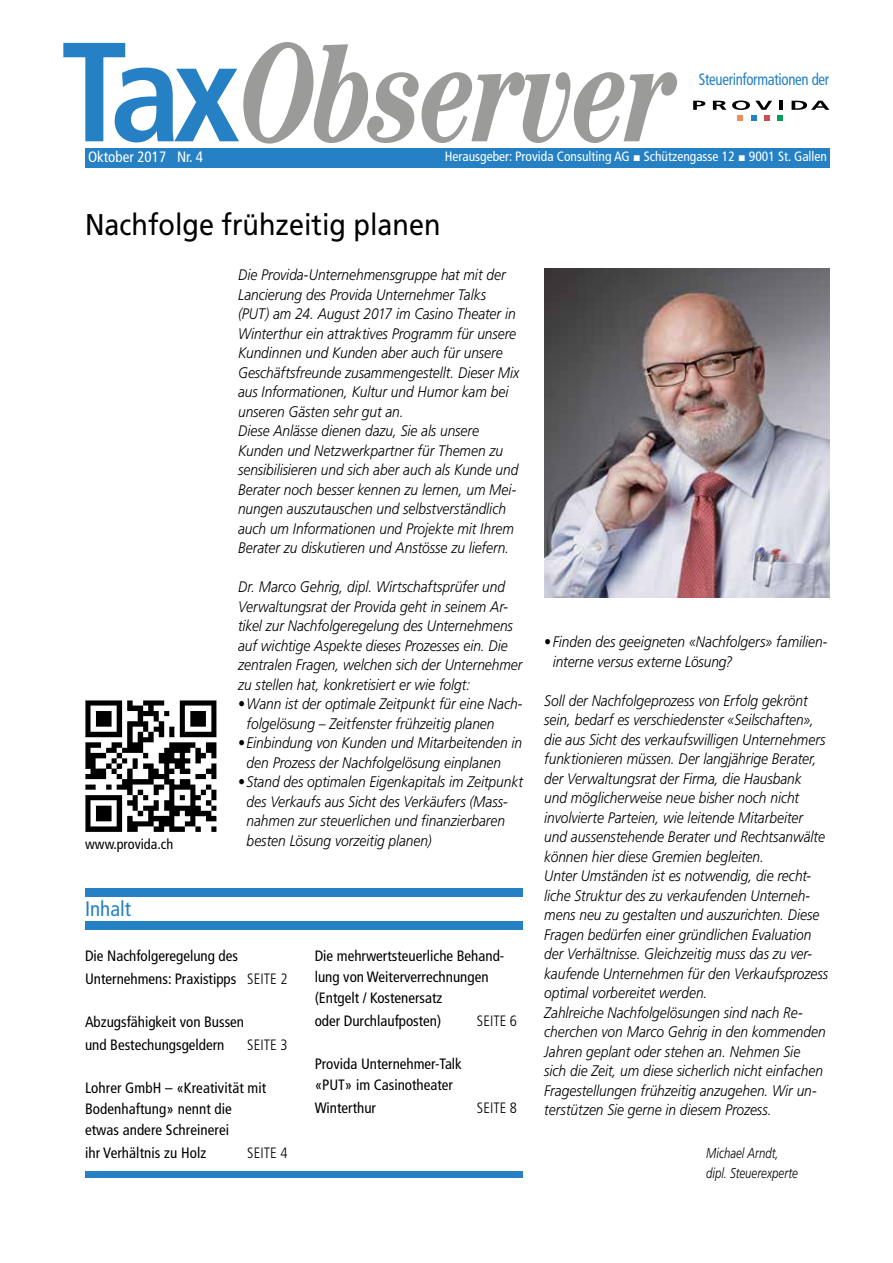
<style>
.page{position:relative;width:893px;height:1263px;background:#fff}
.page>*{position:absolute;margin:0;border:0;box-sizing:border-box;transform-origin:0 0}
.t1{font:italic 700 condensed 141px "Century LT";color:#9b9b9a;scale:.87 1}
.t2{font:30px "Frutiger LT";color:#000;scale:.9 1}
.t3{font:condensed 21px "Frutiger LT";color:#2581c4}
.t4{font:condensed 16.5px "Frutiger LT";letter-spacing:-.02em;color:#2581c4;scale:.9 1}
.t5{font:italic 300 15.3px/19.5px "Frutiger LT";letter-spacing:-.005em;color:#000;scale:.9 1}
.t6{font:condensed 15px/21px "Frutiger LT";color:#000}
.t7{font:300 condensed 15px "Frutiger LT";color:#000}
.t8{font:condensed 15px "Frutiger LT";color:#fff}
.t9{font:italic 300 14.25px/20px "Frutiger LT";color:#000;scale:.8 1}
.t10{font:condensed 14.25px "Frutiger LT";color:#000}
.t11{font:condensed 13.5px "Frutiger LT";color:#fff}
.s1{font-family:"Frutiger LT";font-style:normal;color:#2581c4}
.s2{font-family:"European Pi Three";font-stretch:normal}
.s3{font-weight:300}
</style>
<div class="page">
<div style="left:85px;top:148px;width:744px;height:19px;background:#2581c4"></div>
<svg style="left:693px;top:101px;width:12px;height:9px"></svg>
<svg style="left:713px;top:101px;width:13px;height:9px"></svg>
<svg style="left:732px;top:101px;width:40px;height:9px"></svg>
<svg style="left:779px;top:101px;width:3px;height:9px"></svg>
<svg style="left:792px;top:101px;width:37px;height:9px"></svg>
<svg style="left:738px;top:116px;width:5px;height:5px"></svg>
<svg style="left:751px;top:116px;width:5px;height:5px"></svg>
<svg style="left:764px;top:116px;width:5px;height:5px"></svg>
<svg style="left:777px;top:116px;width:5px;height:5px"></svg>
<div style="left:85px;top:1171px;width:438px;height:7px;background:#2581c4"></div>
<div style="left:85px;top:889px;width:438px;height:8px;background:#2581c4"></div>
<div style="left:85px;top:921px;width:438px;height:8px;background:#2581c4"></div>
<img style="left:85px;top:700px;width:132px;height:132px">
<img style="left:544px;top:269px;width:285px;height:329px">
<h1 class="t1" style="left:60px;top:11px;width:710px"><span class="s1">Tax</span>Observer</h1>
<p class="t4" style="left:699px;top:70px;width:146px">Steuerinformationen der</p>
<p class="t8" style="left:88px;top:148px;width:117px">Oktober 2017 Nr. 4</p>
<p class="t11" style="left:445px;top:149px;width:384px">Herausgeber: Provida Consulting AG <span class="s2">J</span> Schützengasse 12 <span class="s2">J</span> 9001 St. Gallen</p>
<h2 class="t2" style="left:85px;top:207px;width:397px">Nachfolge frühzeitig planen</h2>
<p class="t10" style="left:85px;top:836px;width:90px">www.provida.ch</p>
<h3 class="t3" style="left:85px;top:896px;width:47px">Inhalt</h3>
<p class="t5" style="left:238px;top:265px;width:314px">Die Provida-Unternehmensgruppe hat mit der Lancierung des Provida Unternehmer Talks (PUT) am 24. August 2017 im Casino Theater in Winterthur ein attraktives Programm für unsere Kundinnen und Kunden aber auch für unsere Geschäftsfreunde zusammengestellt. Dieser Mix aus Informationen, Kultur und Humor kam bei unseren Gästen sehr gut an.<br>Diese Anlässe dienen dazu, Sie als unsere Kunden und Netzwerkpartner für Themen zu sensibilisieren und sich aber auch als Kunde und Berater noch besser kennen zu lernen, um Mei&shy;nungen auszutauschen und selbstverständlich auch um Informationen und Projekte mit Ihrem Berater zu diskutieren und Anstösse zu liefern.</p>
<p class="t5" style="left:238px;top:577px;width:317px">Dr. Marco Gehrig, dipl. Wirtschaftsprüfer und Verwaltungsrat der Provida geht in seinem Ar&shy;tikel zur Nachfolgeregelung des Unternehmens auf wichtige Aspekte dieses Prozesses ein. Die zentralen Fragen, welchen sich der Unternehmer zu stellen hat, konkretisiert er wie folgt:</p>
<p class="t5" style="left:247px;top:694px;width:308px;text-indent:-9px">•Wann ist der optimale Zeitpunkt für eine Nach&shy;folgelösung – Zeitfenster frühzeitig planen</p>
<p class="t5" style="left:247px;top:733px;width:308px;text-indent:-9px">•Einbindung von Kunden und Mitarbeitenden in den Prozess der Nachfolgelösung einplanen</p>
<p class="t5" style="left:247px;top:772px;width:309px;text-indent:-9px">•Stand des optimalen Eigenkapitals im Zeitpunkt des Verkaufs aus Sicht des Verkäufers (Mass&shy;nahmen zur steuerlichen und finanzierbaren besten Lösung vorzeitig planen)</p>
<p class="t6" style="left:85px;top:945px;width:204px;line-height:22.5px">Die Nachfolgeregelung des<br>Unternehmens: Praxistipps <span class="s3">SEITE 2</span></p>
<p class="t6" style="left:85px;top:1011px;width:161px;line-height:22.5px">Abzugsfähigkeit von Bussen und Bestechungsgeldern</p>
<p class="t7" style="left:247px;top:1036px;width:42px">SEITE 3</p>
<p class="t6" style="left:85px;top:1078px;width:183px">Lohrer GmbH – «Kreativität mit<br>Bodenhaftung» nennt die etwas andere Schreinerei</p>
<p class="t6" style="left:85px;top:1142px;width:123px">ihr Verhältnis zu Holz</p>
<p class="t7" style="left:247px;top:1144px;width:42px">SEITE 4</p>
<p class="t6" style="left:315px;top:946px;width:191px">Die mehrwertsteuerliche Behand&shy;lung von Weiterverrechnungen (Entgelt / Kostenersatz</p>
<p class="t6" style="left:315px;top:1010px;width:128px">oder Durchlaufposten)</p>
<p class="t7" style="left:477px;top:1012px;width:42px">SEITE 6</p>
<p class="t6" style="left:315px;top:1054px;width:149px">Provida Unternehmer-Talk «PUT» im Casinotheater</p>
<p class="t6" style="left:315px;top:1097px;width:63px">Winterthur</p>
<p class="t7" style="left:477px;top:1099px;width:42px">SEITE 8</p>
<p class="t5" style="left:553px;top:632px;width:307px;text-indent:-9px">•Finden des geeigneten «Nachfolgers» familien&shy;interne versus externe Lösung?</p>
<p class="t5" style="left:544px;top:691px;width:317px">Soll der Nachfolgeprozess von Erfolg gekrönt sein, bedarf es verschiedenster «Seilschaften», die aus Sicht des verkaufswilligen Unternehmers funktionieren müssen. Der langjährige Berater, der Verwaltungsrat der Firma, die Hausbank und möglicherweise neue bisher noch nicht involvierte Parteien, wie leitende Mitarbeiter und aussenstehende Berater und Rechtsanwälte können hier diese Gremien begleiten.<br>Unter Umständen ist es notwendig, die recht&shy;liche Struktur des zu verkaufenden Unterneh&shy;mens neu zu gestalten und auszurichten. Diese Fragen bedürfen einer gründlichen Evaluation der Verhältnisse. Gleichzeitig muss das zu ver&shy;kaufende Unternehmen für den Verkaufsprozess optimal vorbereitet werden.<br>Zahlreiche Nachfolgelösungen sind nach Re&shy;cherchen von Marco Gehrig in den kommenden Jahren geplant oder stehen an. Nehmen Sie<br>sich die Zeit, um diese sicherlich nicht einfachen Fragestellungen frühzeitig anzugehen. Wir un&shy;terstützen Sie gerne in diesem Prozess.</p>
<p class="t9" style="left:706px;top:1143px;width:116px">Michael Arndt, dipl. Steuerexperte</p>
</div>
